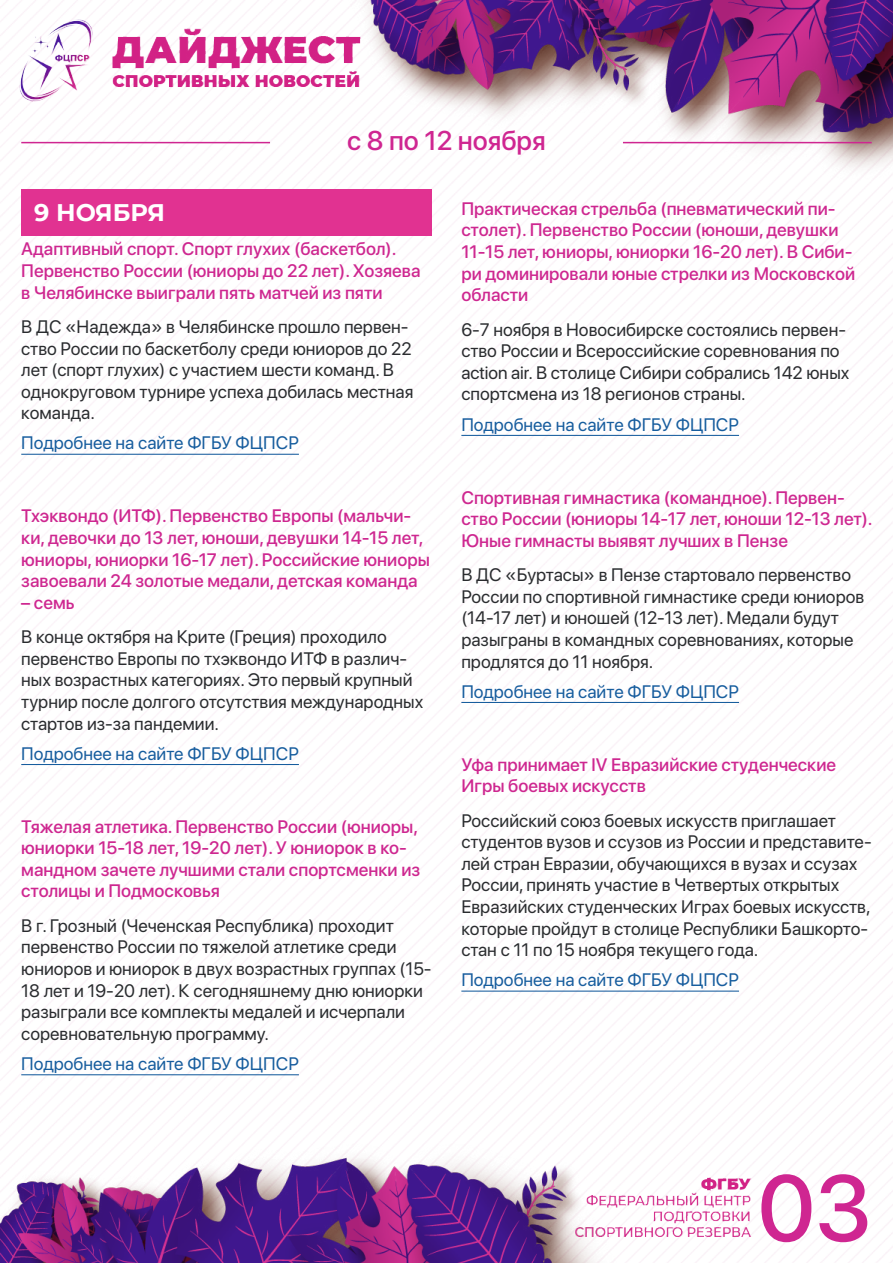
<style>
.page{position:relative;width:893px;height:1263px;background:#fff}
.page>*{position:absolute;margin:0;border:0;box-sizing:border-box;transform-origin:0 0}
.t1{font:500 93px "SF Pro Display";color:#cf2691}
.t2{font:500 27px "SF Pro Display";color:#cf2691}
.Дата{font:700 24px "Montserrat";color:#fff}
.Текст{font:18px/21.6px "SF Pro Display";color:#2a2c2f}
.Название{font:500 18px/21.6px "SF Pro Display";color:#ce2790}
.Текст-2{font:18px "SF Pro Display";color:#175d9e}
</style>
<div class="page">
<img style="left:0;top:0;width:893px;height:1263px">
<hr style="left:21px;top:142px;width:249px;height:1px;background:#cf2691">
<hr style="left:623px;top:142px;width:249px;height:1px;background:#cf2691">
<div style="left:21px;top:189px;width:411px;height:46px;background:#e13291"></div>
<hr style="left:21px;top:454px;width:278px;height:1px;background:#175d9e">
<hr style="left:21px;top:764px;width:278px;height:1px;background:#175d9e">
<hr style="left:21px;top:1074px;width:278px;height:1px;background:#175d9e">
<hr style="left:461px;top:435px;width:278px;height:1px;background:#175d9e">
<hr style="left:461px;top:702px;width:278px;height:1px;background:#175d9e">
<hr style="left:461px;top:990px;width:278px;height:2px;background:#175d9e">
<h2 class="t2" style="left:347px;top:121px;width:200px">с 8 по 12 ноября</h2>
<p class="Дата" style="left:34px;top:195px;width:133px">9 НОЯБРЯ</p>
<p class="Название" style="left:21px;top:237px;width:401px">Адаптивный спорт. Спорт глухих (баскетбол).<br>Первенство России (юниоры до 22 лет). Хозяева в Челябинске выиграли пять матчей из пяти</p>
<p class="Текст" style="left:21px;top:315px;width:394px">В ДС «Надежда» в Челябинске прошло первен&shy;ство России по баскетболу среди юниоров до 22 лет (спорт глухих) с участием шести команд. В однокруговом турнире успеха добилась местная команда.</p>
<p class="Текст-2" style="left:21px;top:430px;width:279px">Подробнее на сайте ФГБУ ФЦПСР</p>
<p class="Название" style="left:21px;top:504px;width:410px">Тхэквондо (ИТФ). Первенство Европы (мальчи&shy;ки, девочки до 13 лет, юноши, девушки 14-15 лет, юниоры, юниорки 16-17 лет). Российские юниоры завоевали 24 золотые медали, детская команда</p>
<p class="Название" style="left:21px;top:590px;width:55px">– семь</p>
<p class="Текст" style="left:21px;top:625px;width:404px">В конце октября на Крите (Греция) проходило первенство Европы по тхэквондо ИТФ в различ&shy;ных возрастных категориях. Это первый крупный турнир после долгого отсутствия международных стартов из-за пандемии.</p>
<p class="Текст-2" style="left:21px;top:740px;width:279px">Подробнее на сайте ФГБУ ФЦПСР</p>
<p class="Название" style="left:21px;top:814px;width:401px">Тяжелая атлетика. Первенство России (юниоры, юниорки 15-18 лет, 19-20 лет). У юниорок в ко&shy;мандном зачете лучшими стали спортсменки из столицы и Подмосковья</p>
<p class="Текст" style="left:21px;top:913px;width:412px">В г. Грозный (Чеченская Республика) проходит первенство России по тяжелой атлетике среди юниоров и юниорок в двух возрастных группах (15- 18 лет и 19-20 лет). К сегодняшнему дню юниорки разыграли все комплекты медалей и исчерпали соревновательную программу.</p>
<p class="Текст-2" style="left:21px;top:1050px;width:279px">Подробнее на сайте ФГБУ ФЦПСР</p>
<p class="Название" style="left:461px;top:197px;width:395px">Практическая стрельба (пневматический пи&shy;столет). Первенство России (юноши, девушки 11-15 лет, юниоры, юниорки 16-20 лет). В Сиби&shy;ри доминировали юные стрелки из Московской области</p>
<p class="Текст" style="left:461px;top:317px;width:390px">6-7 ноября в Новосибирске состоялись первен&shy;ство России и Всероссийские соревнования по action air. В столице Сибири собрались 142 юных спортсмена из 18 регионов страны.</p>
<p class="Текст-2" style="left:461px;top:411px;width:279px">Подробнее на сайте ФГБУ ФЦПСР</p>
<p class="Название" style="left:461px;top:485px;width:413px">Спортивная гимнастика (командное). Первен&shy;ство России (юниоры 14-17 лет, юноши 12-13 лет).<br>Юные гимнасты выявят лучших в Пензе</p>
<p class="Текст" style="left:461px;top:563px;width:404px">В ДС «Буртасы» в Пензе стартовало первенство России по спортивной гимнастике среди юниоров (14-17 лет) и юношей (12-13 лет). Медали будут разыграны в командных соревнованиях, которые продлятся до 11 ноября.</p>
<p class="Текст-2" style="left:461px;top:678px;width:279px">Подробнее на сайте ФГБУ ФЦПСР</p>
<p class="Название" style="left:461px;top:752px;width:376px">Уфа принимает IV Евразийские студенческие<br>Игры боевых искусств</p>
<p class="Текст" style="left:461px;top:808px;width:412px">Российский союз боевых искусств приглашает студентов вузов и ссузов из России и представите&shy;лей стран Евразии, обучающихся в вузах и ссузах России, принять участие в Четвертых открытых Евразийских студенческих Играх боевых искусств, которые пройдут в столице Республики Башкорто&shy;стан с 11 по 15 ноября текущего года.</p>
<p class="Текст-2" style="left:461px;top:967px;width:279px">Подробнее на сайте ФГБУ ФЦПСР</p>
<h1 class="t1" style="left:757px;top:1141px;width:116px">03</h1>
</div>
